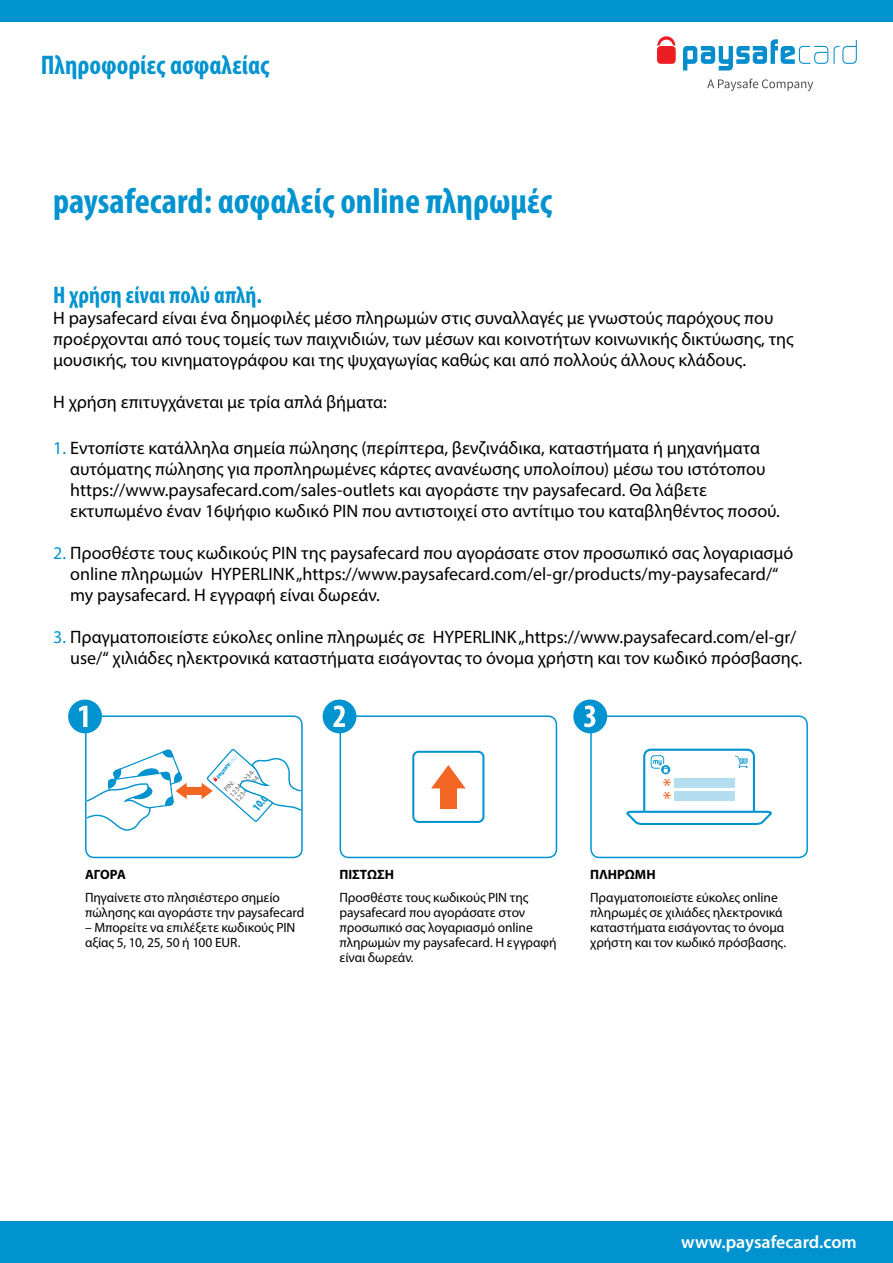
<style>
.page{position:relative;width:893px;height:1263px;background:#fff}
.page>*{position:absolute;margin:0;border:0;box-sizing:border-box;transform-origin:0 0}
.t1{font:700 condensed 36px "Myriad Pro";color:#0093d0}
.t2{font:700 condensed 27px "Myriad Pro";color:#0093d0}
.t3{font:700 condensed 24px "Myriad Pro";color:#0093d0}
.t4{font:20.7px "Myriad Pro";color:#f26522}
.t5{font:18px/21px "Myriad Pro";color:#000}
.t6{font:600 18px "Myriad Pro";color:#fff}
.t7{font:13.5px/15px "Myriad Pro";letter-spacing:-.005em;color:#000}
.t8{font:700 13.5px "Myriad Pro";letter-spacing:-.005em;color:#000}
.t9{font:700 condensed 11.55px "Myriad Pro";color:#0093d0}
.t10{font:7.35px/8.4px "Myriad Pro";color:#676767}
.s1{color:#0093d0}
</style>
<div class="page">
<div style="left:0;top:1221px;width:893px;height:42px;background:#0093d0"></div>
<div style="left:0;top:0;width:893px;height:21px;background:#0093d0"></div>
<svg style="left:707px;top:79px;width:106px;height:12px"></svg>
<svg style="left:683px;top:39px;width:174px;height:32px"></svg>
<svg style="left:657px;top:36px;width:19px;height:28px"></svg>
<div style="left:590px;top:715px;width:218px;height:143px;border:2px solid #0093d0;border-radius:9px"></div>
<div style="left:340px;top:715px;width:217px;height:143px;border:2px solid #0093d0;border-radius:9px"></div>
<div style="left:85px;top:715px;width:218px;height:143px;border:2px solid #0093d0;border-radius:9px"></div>
<div style="left:573px;top:699px;width:34px;height:34px;background:#0093d0;border-radius:50%"></div>
<svg style="left:584px;top:705px;width:11px;height:22px"></svg>
<div style="left:323px;top:699px;width:33px;height:34px;background:#0093d0;border-radius:50%"></div>
<svg style="left:333px;top:705px;width:12px;height:22px"></svg>
<div style="left:68px;top:699px;width:34px;height:34px;background:#0093d0;border-radius:50%"></div>
<svg style="left:79px;top:706px;width:8px;height:21px"></svg>
<div style="left:186px;top:787px;width:18px;height:8px;background:#f26522"></div>
<svg style="left:85px;top:741px;width:102px;height:92px"></svg>
<svg style="left:202px;top:748px;width:100px;height:75px"></svg>
<div style="left:412px;top:751px;width:72px;height:72px;border:2px solid #0093d0;border-radius:5px"></div>
<div style="left:440px;top:783px;width:17px;height:26px;background:#f26522"></div>
<svg style="left:431px;top:765px;width:35px;height:23px"></svg>
<div style="left:643px;top:749px;width:112px;height:72px;border:2px solid #0093d0;border-radius:7px"></div>
<svg style="left:626px;top:810px;width:146px;height:15px"></svg>
<svg style="left:735px;top:756px;width:13px;height:12px"></svg>
<div style="left:674px;top:778px;width:61px;height:10px;background:#b3def0"></div>
<div style="left:674px;top:791px;width:61px;height:10px;background:#b3def0"></div>
<svg style="left:651px;top:755px;width:19px;height:19px"></svg>
<h2 class="t2" style="left:41px;top:48px;width:230px">Πληροφορίες ασφαλείας</h2>
<h1 class="t1" style="left:53px;top:179px;width:501px">paysafecard: ασφαλείς online πληρωμές</h1>
<h3 class="t3" style="left:53px;top:280px;width:210px">Η χρήση είναι πολύ απλή.</h3>
<p class="t5" style="left:53px;top:307px;width:742px">Η paysafecard είναι ένα δημοφιλές μέσο πληρωμών στις συναλλαγές με γνωστούς παρόχους που προέρχονται από τους τομείς των παιχνιδιών, των μέσων και κοινοτήτων κοινωνικής δικτύωσης, της μουσικής, του κινηματογράφου και της ψυχαγωγίας καθώς και από πολλούς άλλους κλάδους.</p>
<p class="t5" style="left:53px;top:391px;width:335px">Η χρήση επιτυγχάνεται με τρία απλά βήματα:</p>
<p class="t5" style="left:70px;top:437px;width:711px;text-indent:-17px"><span class="s1">1.</span> Εντοπίστε κατάλληλα σημεία πώλησης (περίπτερα, βενζινάδικα, καταστήματα ή μηχανήματα αυτόματης πώλησης για προπληρωμένες κάρτες ανανέωσης υπολοίπου) μέσω του ιστότοπου https://www.paysafecard.com/sales-outlets και αγοράστε την paysafecard. Θα λάβετε εκτυπωμένο έναν 16ψήφιο κωδικό PIN που αντιστοιχεί στο αντίτιμο του καταβληθέντος ποσού.</p>
<p class="t5" style="left:70px;top:542px;width:725px;text-indent:-17px"><span class="s1">2.</span> Προσθέστε τους κωδικούς PIN της paysafecard που αγοράσατε στον προσωπικό σας λογαριασμό online πληρωμών HYPERLINK „https://www.paysafecard.com/el-gr/products/my-paysafecard/“ my paysafecard. Η εγγραφή είναι δωρεάν.</p>
<p class="t5" style="left:70px;top:626px;width:733px;text-indent:-17px"><span class="s1">3.</span> Πραγματοποιείστε εύκολες online πληρωμές σε HYPERLINK „https://www.paysafecard.com/el-gr/ use/“ χιλιάδες ηλεκτρονικά καταστήματα εισάγοντας το όνομα χρήστη και τον κωδικό πρόσβασης.</p>
<p class="t10" style="left:221px;top:788px;width:36px;rotate:-49deg">PIN:<br>1234-1234-</p>
<p class="t10" style="left:233px;top:798px;width:34px;rotate:-49deg">1234-1234</p>
<p class="t9" style="left:250px;top:804px;width:23px;rotate:-49deg">10.00</p>
<p class="t8" style="left:85px;top:866px;width:42px">ΑΓΟΡΑ</p>
<p class="t7" style="left:85px;top:890px;width:221px">Πηγαίνετε στο πλησιέστερο σημείο πώλησης και αγοράστε την paysafecard</p>
<p class="t7" style="left:85px;top:920px;width:212px">– Μπορείτε να επιλέξετε κωδικούς PIN αξίας 5, 10, 25, 50 ή 100 EUR.</p>
<p class="t8" style="left:340px;top:866px;width:56px">ΠΙΣΤΩΣΗ</p>
<p class="t7" style="left:340px;top:890px;width:218px">Προσθέστε τους κωδικούς PIN της paysafecard που αγοράσατε στον προσωπικό σας λογαριασμό online πληρωμών my paysafecard. Η εγγραφή είναι δωρεάν.</p>
<p class="t4" style="left:663px;top:773px;width:10px">*</p>
<p class="t4" style="left:663px;top:786px;width:10px">*</p>
<p class="t8" style="left:590px;top:866px;width:67px">ΠΛΗΡΩΜΗ</p>
<p class="t7" style="left:590px;top:890px;width:197px">Πραγματοποιείστε εύκολες online πληρωμές σε χιλιάδες ηλεκτρονικά καταστήματα εισάγοντας το όνομα χρήστη και τον κωδικό πρόσβασης.</p>
<p class="t6" style="left:681px;top:1230px;width:177px">www.paysafecard.com</p>
</div>
